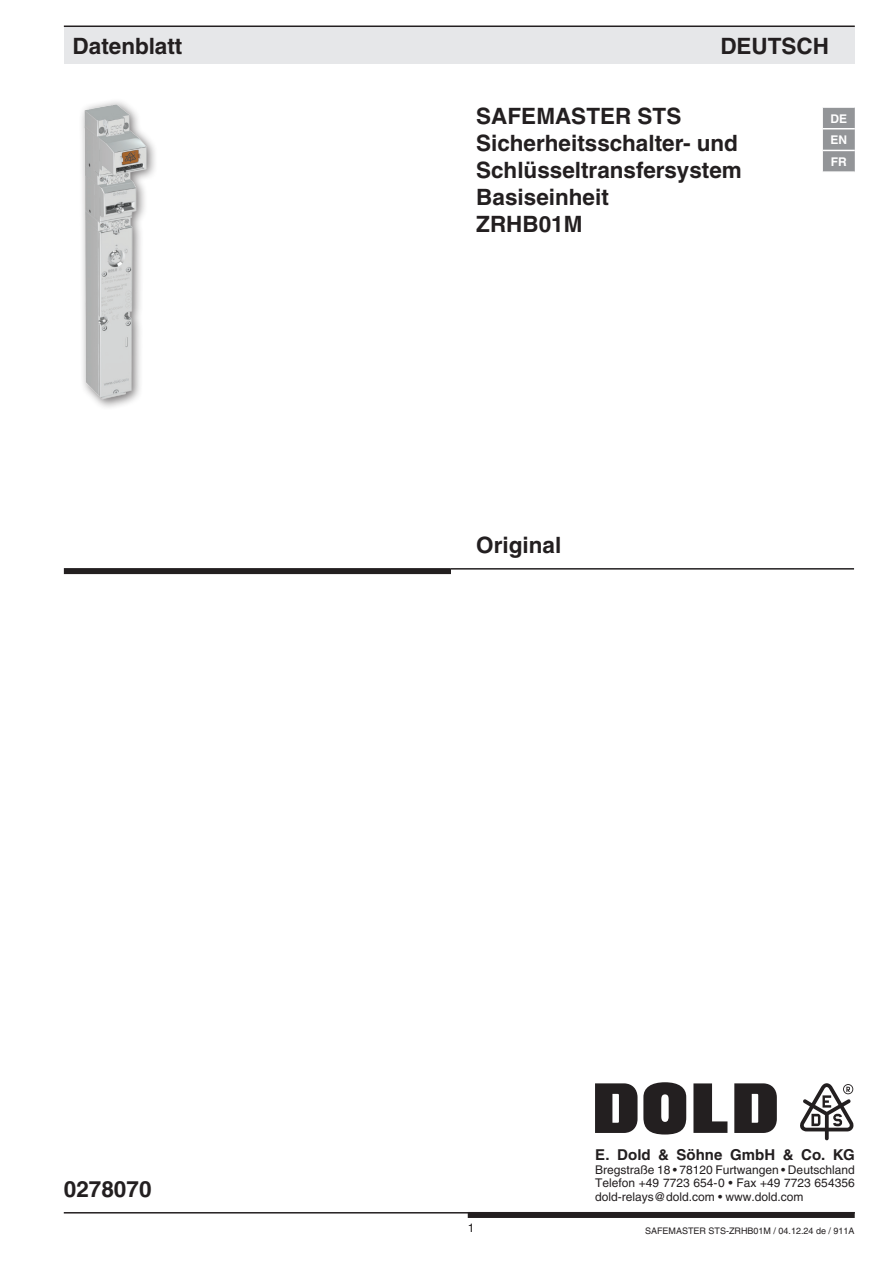
<style>
.page{position:relative;width:893px;height:1263px;background:#fff}
.page>*{position:absolute;margin:0;border:0;box-sizing:border-box;transform-origin:0 0}
.t1{font:700 22.5px/27.2px "Helvetica";color:#231f20}
.t2{font:700 15px "Helvetica";letter-spacing:.01em;color:#231f20}
.t3{font:12px/13.5px "Helvetica";color:#231f20;text-align:justify}
.t4{font:700 12px/21.8px "Helvetica";color:#fff;text-align:justify}
.t5{font:9px "Helvetica";color:#231f20}
</style>
<div class="page">
<hr style="left:64px;top:1212px;width:791px;height:1px;background:#231f20">
<div style="left:468px;top:1212px;width:387px;height:6px;background:#231f20"></div>
<div style="left:64px;top:26px;width:791px;height:38px;background:#e6e7e9"></div>
<hr style="left:64px;top:26px;width:791px;height:1px;background:#231f20">
<hr style="left:65px;top:569px;width:386px;height:4px;background:#231f20">
<hr style="left:64px;top:573px;width:387px;height:1px;background:#231f20">
<hr style="left:64px;top:568px;width:387px;height:2px;background:#231f20">
<hr style="left:451px;top:568px;width:403px;height:2px;background:#231f20">
<svg style="left:823px;top:108px;width:32px;height:63px;background:#95979a"></svg>
<hr style="left:823px;top:128px;width:32px;height:1px;background:#fff">
<hr style="left:823px;top:150px;width:32px;height:1px;background:#fff">
<img style="left:81px;top:102px;width:70px;height:303px">
<svg style="left:693px;top:1083px;width:34px;height:50px"></svg>
<svg style="left:643px;top:1082px;width:43px;height:52px;background:#4c494a"></svg>
<svg style="left:734px;top:1083px;width:43px;height:50px;background:#423e3f"></svg>
<svg style="left:595px;top:1083px;width:42px;height:50px;background:#3f3b3c"></svg>
<svg style="left:800px;top:1083px;width:53px;height:57px"></svg>
<h1 class="t1" style="left:73px;top:32px;width:111px">Datenblatt</h1>
<h1 class="t1" style="left:720px;top:32px;width:110px">DEUTSCH</h1>
<h1 class="t1" style="left:64px;top:1175px;width:89px">0278070</h1>
<h1 class="t1" style="left:476px;top:102px;width:267px">SAFEMASTER STS<br>Sicherheitsschalter- und<br>Schlüsseltransfersystem<br>Basiseinheit<br>ZRHB01M</h1>
<p class="t4" style="left:830px;top:107px;width:18px">DE EN FR</p>
<h1 class="t1" style="left:476px;top:531px;width:87px">Original</h1>
<p class="t2" style="left:595px;top:1146px;width:261px">E. Dold &amp; Söhne GmbH &amp; Co. KG</p>
<p class="t3" style="left:595px;top:1163px;width:261px">Bregstraße 18 • 78120 Furtwangen • Deutschland Telefon +49 7723 654-0 • Fax +49 7723 654356 dold-relays@dold.com • www.dold.com</p>
<p class="t3" style="left:468px;top:1221px;width:8px">1</p>
<p class="t5" style="left:645px;top:1225px;width:211px">SAFEMASTER STS-ZRHB01M / 04.12.24 de / 911A</p>
</div>
